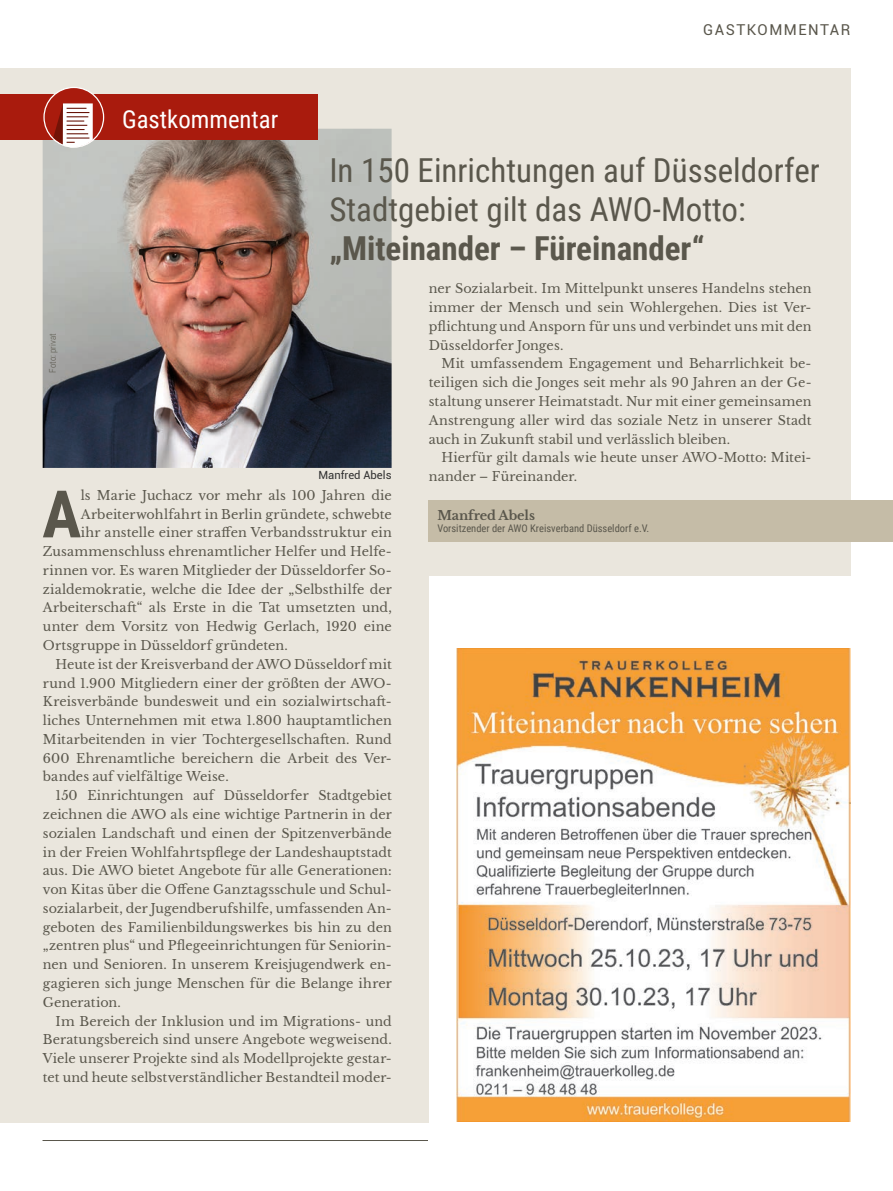
<style>
.page{position:relative;width:893px;height:1191px;background:#fff}
.page>*{position:absolute;margin:0;border:0;box-sizing:border-box;transform-origin:0 0}
.t1{font:700 65.55px "Roboto Condensed";color:#5a574c}
.t2{font:33px/39px "Roboto Condensed";color:#5a574c}
.t3{font:24.75px "Roboto Condensed";color:#fff}
.t4{font:15px "Roboto";letter-spacing:.1em;color:#5a574c}
.t5{font:12.75px "Libre Baskerville";letter-spacing:.005em;color:#5a574c}
.t6{font:700 12.75px "Libre Baskerville";letter-spacing:-.01em;color:#5a574c}
.t7{font:11.25px "Roboto";color:#323232}
.t8{font:10.5px "Roboto Condensed";color:#5a574c}
.t9{font:300 9px "Roboto Condensed";color:#5a574c}
.s1{font-weight:700}
</style>
<div class="page">
<hr style="left:43px;top:1140px;width:807px;height:1px;background:#5a574c">
<div style="left:0;top:68px;width:850px;height:1055px;background:#eae6dd"></div>
<div style="left:429px;top:500px;width:464px;height:41px;background:#c5bca7"></div>
<img style="left:43px;top:129px;width:349px;height:339px">
<div style="left:0;top:94px;width:318px;height:46px;background:#a91b0d"></div>
<svg style="left:43px;top:87px;width:61px;height:61px"></svg>
<div style="left:429px;top:575px;width:446px;height:589px;background:#fff"></div>
<img style="left:456px;top:648px;width:394px;height:473px">
<p class="t3" style="left:122px;top:102px;width:158px">Gastkommentar</p>
<p class="t4" style="left:703px;top:19px;width:149px">GASTKOMMENTAR</p>
<p class="t2" style="left:329px;top:150px;width:492px">In 150 Einrichtungen auf Düsseldorfer<br>Stadtgebiet gilt das AWO-Motto: <span class="s1">„Miteinander – Füreinander“</span></p>
<p class="t9" style="left:46px;top:373px;width:41px;rotate:-90deg">Foto: privat</p>
<p class="t7" style="left:318px;top:466px;width:75px">Manfred Abels</p>
<p class="t5" style="left:81px;top:487px;width:313px">ls Marie Juchacz vor mehr als 100 Jahren die</p>
<p class="t5" style="left:81px;top:506px;width:313px">Arbeiterwohlfahrt in Berlin gründete, schwebte</p>
<p class="t5" style="left:81px;top:525px;width:313px">ihr anstelle einer straffen Verbandsstruktur ein</p>
<p class="t5" style="left:43px;top:544px;width:350px">Zusammenschluss ehrenamtlicher Helfer und Helfe-</p>
<p class="t5" style="left:43px;top:562px;width:350px">rinnen vor. Es waren Mitglieder der Düsseldorfer So-</p>
<p class="t5" style="left:43px;top:581px;width:350px">zialdemokratie, welche die Idee der „Selbsthilfe der</p>
<p class="t5" style="left:43px;top:600px;width:350px">Arbeiterschaft“ als Erste in die Tat umsetzten und,</p>
<p class="t5" style="left:43px;top:619px;width:350px">unter dem Vorsitz von Hedwig Gerlach, 1920 eine</p>
<p class="t5" style="left:43px;top:637px;width:246px">Ortsgruppe in Düsseldorf gründeten.</p>
<p class="t5" style="left:56px;top:656px;width:338px">Heute ist der Kreisverband der AWO Düsseldorf mit</p>
<p class="t5" style="left:43px;top:675px;width:350px">rund 1.900 Mitgliedern einer der größten der AWO-</p>
<p class="t5" style="left:43px;top:694px;width:350px">Kreisverbände bundesweit und ein sozialwirtschaft-</p>
<p class="t5" style="left:43px;top:712px;width:350px">liches Unternehmen mit etwa 1.800 hauptamtlichen</p>
<p class="t5" style="left:43px;top:731px;width:350px">Mitarbeitenden in vier Tochtergesellschaften. Rund</p>
<p class="t5" style="left:43px;top:750px;width:350px">600 Ehrenamtliche bereichern die Arbeit des Ver-</p>
<p class="t5" style="left:43px;top:769px;width:187px">bandes auf vielfältige Weise.</p>
<p class="t5" style="left:56px;top:788px;width:338px">150 Einrichtungen auf Düsseldorfer Stadtgebiet</p>
<p class="t5" style="left:43px;top:806px;width:350px">zeichnen die AWO als eine wichtige Partnerin in der</p>
<p class="t5" style="left:43px;top:825px;width:350px">sozialen Landschaft und einen der Spitzenverbände</p>
<p class="t5" style="left:43px;top:844px;width:350px">in der Freien Wohlfahrtspflege der Landeshauptstadt</p>
<p class="t5" style="left:43px;top:863px;width:350px">aus. Die AWO bietet Angebote für alle Generationen:</p>
<p class="t5" style="left:43px;top:881px;width:350px">von Kitas über die Offene Ganztagsschule und Schul-</p>
<p class="t5" style="left:43px;top:900px;width:350px">sozialarbeit, der Jugendberufshilfe, umfassenden An-</p>
<p class="t5" style="left:43px;top:919px;width:350px">geboten des Familienbildungswerkes bis hin zu den</p>
<p class="t5" style="left:43px;top:938px;width:350px">„zentren plus“ und Pflegeeinrichtungen für Seniorin-</p>
<p class="t5" style="left:43px;top:956px;width:350px">nen und Senioren. In unserem Kreisjugendwerk en-</p>
<p class="t5" style="left:43px;top:975px;width:350px">gagieren sich junge Menschen für die Belange ihrer</p>
<p class="t5" style="left:43px;top:994px;width:80px">Generation.</p>
<p class="t5" style="left:56px;top:1013px;width:338px">Im Bereich der Inklusion und im Migrations- und</p>
<p class="t5" style="left:43px;top:1032px;width:350px">Beratungsbereich sind unsere Angebote wegweisend.</p>
<p class="t5" style="left:43px;top:1050px;width:350px">Viele unserer Projekte sind als Modellprojekte gestar-</p>
<p class="t5" style="left:43px;top:1069px;width:350px">tet und heute selbstverständlicher Bestandteil moder-</p>
<p class="t1" style="left:42px;top:468px;width:41px">A</p>
<p class="t5" style="left:429px;top:281px;width:384px">ner Sozialarbeit. Im Mittelpunkt unseres Handelns stehen</p>
<p class="t5" style="left:429px;top:300px;width:384px">immer der Mensch und sein Wohlergehen. Dies ist Ver-</p>
<p class="t5" style="left:429px;top:318px;width:384px">pflichtung und Ansporn für uns und verbindet uns mit den</p>
<p class="t5" style="left:429px;top:337px;width:136px">Düsseldorfer Jonges.</p>
<p class="t5" style="left:442px;top:356px;width:371px">Mit umfassendem Engagement und Beharrlichkeit be-</p>
<p class="t5" style="left:429px;top:375px;width:384px">teiligen sich die Jonges seit mehr als 90 Jahren an der Ge-</p>
<p class="t5" style="left:429px;top:393px;width:384px">staltung unserer Heimatstadt. Nur mit einer gemeinsamen</p>
<p class="t5" style="left:429px;top:412px;width:384px">Anstrengung aller wird das soziale Netz in unserer Stadt</p>
<p class="t5" style="left:429px;top:431px;width:303px">auch in Zukunft stabil und verlässlich bleiben.</p>
<p class="t5" style="left:442px;top:450px;width:371px">Hierfür gilt damals wie heute unser AWO-Motto: Mitei-</p>
<p class="t5" style="left:429px;top:469px;width:150px">nander – Füreinander.</p>
<p class="t6" style="left:437px;top:508px;width:99px">Manfred Abels</p>
<p class="t8" style="left:437px;top:521px;width:213px">Vorsitzender der AWO Kreisverband Düsseldorf e.V.</p>
</div>
